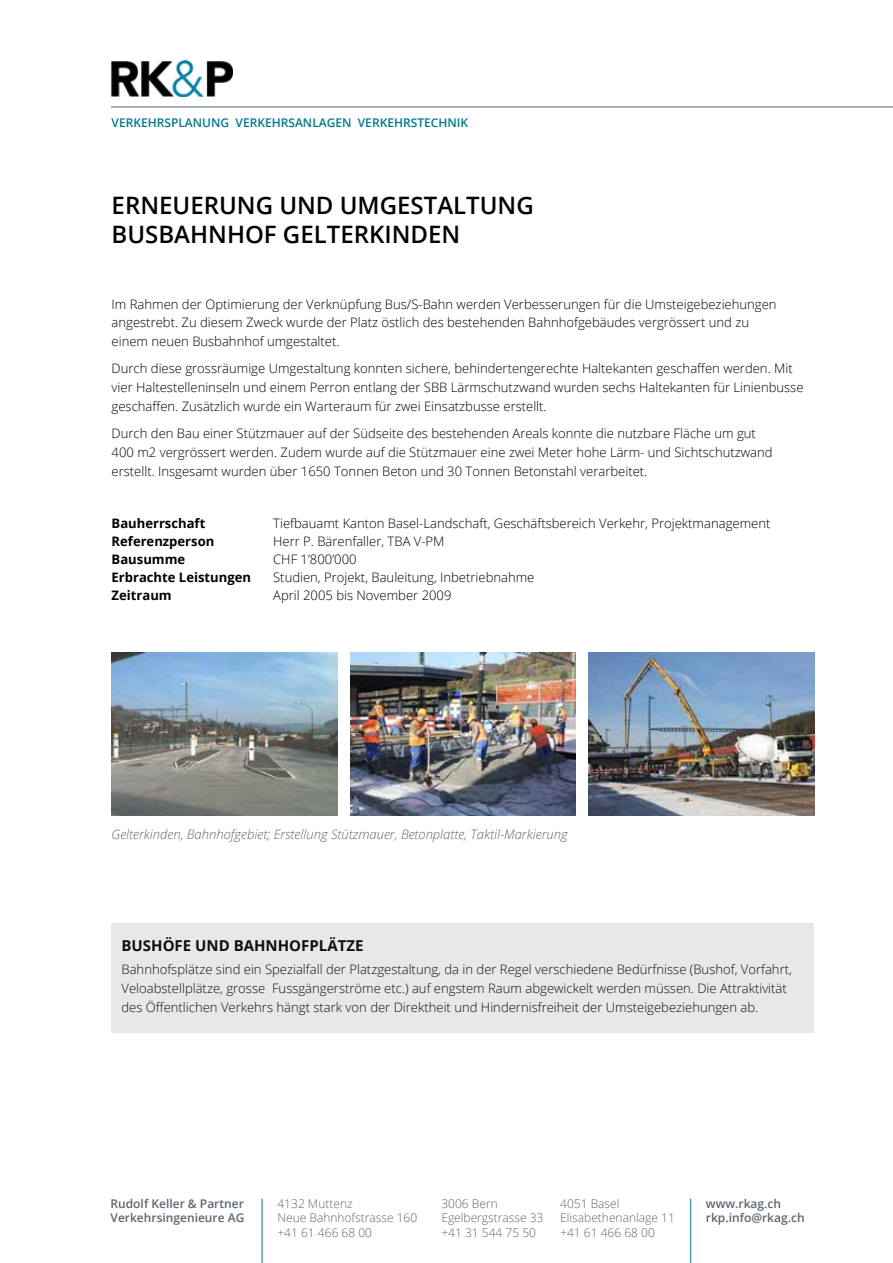
<style>
.page{position:relative;width:893px;height:1263px;background:#fff}
.page>*{position:absolute;margin:0;border:0;box-sizing:border-box;transform-origin:0 0}
.t1{font:600 24px/28.8px "Open Sans";color:#000}
.t2{font:700 15px "Open Sans";color:#000}
.t3{font:300 13.05px/18.8px "Open Sans";color:#000}
.t4{font:italic 300 13.05px "Open Sans";color:#5b6770}
.t5{font:700 13.05px "Open Sans";color:#000}
.t6{font:300 12px/14.4px "Open Sans";color:#5b6770}
.t7{font:600 12px/14.4px "Open Sans";color:#5b6770}
.t8{font:600 12px "Open Sans";color:#00788e}
</style>
<div class="page">
<img style="left:112px;top:652px;width:225px;height:164px">
<img style="left:350px;top:652px;width:226px;height:164px">
<img style="left:589px;top:652px;width:225px;height:164px">
<div style="left:111px;top:924px;width:703px;height:109px;background:#e6e8e9"></div>
<hr style="left:262px;top:1199px;width:1px;height:64px;background:#00788e">
<hr style="left:690px;top:1199px;width:1px;height:64px;background:#00788e">
<img style="left:111px;top:60px;width:122px;height:36px">
<hr style="left:111px;top:107px;width:782px;height:1px;background:#5b6770">
<p class="t8" style="left:112px;top:114px;width:358px">VERKEHRSPLANUNG VERKEHRSANLAGEN VERKEHRSTECHNIK</p>
<h1 class="t1" style="left:112px;top:190px;width:424px">ERNEUERUNG UND UMGESTALTUNG<br>BUSBAHNHOF GELTERKINDEN</h1>
<p class="t3" style="left:112px;top:294px;width:666px">Im Rahmen der Optimierung der Verknüpfung Bus/S-Bahn werden Verbesserungen für die Umsteigebeziehungen angestrebt. Zu diesem Zweck wurde der Platz östlich des bestehenden Bahnhofgebäudes vergrössert und zu einem neuen Busbahnhof umgestaltet.</p>
<p class="t3" style="left:112px;top:359px;width:693px">Durch diese grossräumige Umgestaltung konnten sichere, behindertengerechte Haltekanten geschaffen werden. Mit vier Haltestelleninseln und einem Perron entlang der SBB Lärmschutzwand wurden sechs Haltekanten für Linienbusse geschaffen. Zusätzlich wurde ein Warteraum für zwei Einsatzbusse erstellt.</p>
<p class="t3" style="left:112px;top:424px;width:662px">Durch den Bau einer Stützmauer auf der Südseite des bestehenden Areals konnte die nutzbare Fläche um gut<br>400 m2 vergrössert werden. Zudem wurde auf die Stützmauer eine zwei Meter hohe Lärm- und Sichtschutzwand erstellt. Insgesamt wurden über 1650 Tonnen Beton und 30 Tonnen Betonstahl verarbeitet.</p>
<p class="t5" style="left:112px;top:514px;width:95px">Bauherrschaft</p>
<p class="t3" style="left:273px;top:513px;width:499px">Tiefbauamt Kanton Basel-Landschaft, Geschäftsbereich Verkehr, Projektmanagement</p>
<p class="t5" style="left:112px;top:532px;width:104px">Referenzperson</p>
<p class="t3" style="left:273px;top:531px;width:173px">Herr P. Bärenfaller, TBA V-PM</p>
<p class="t5" style="left:112px;top:550px;width:75px">Bausumme</p>
<p class="t3" style="left:273px;top:549px;width:85px">CHF 1’800’000</p>
<p class="t5" style="left:112px;top:568px;width:141px">Erbrachte Leistungen</p>
<p class="t3" style="left:273px;top:567px;width:263px">Studien, Projekt, Bauleitung, Inbetriebnahme</p>
<p class="t5" style="left:112px;top:586px;width:62px">Zeitraum</p>
<p class="t3" style="left:273px;top:585px;width:180px">April 2005 bis November 2009</p>
<p class="t4" style="left:112px;top:825px;width:457px">Gelterkinden, Bahnhofgebiet; Erstellung Stützmauer, Betonplatte, Taktil-Markierung</p>
<p class="t2" style="left:122px;top:935px;width:243px">BUSHÖFE UND BAHNHOFPLÄTZE</p>
<p class="t3" style="left:122px;top:960px;width:672px">Bahnhofsplätze sind ein Spezialfall der Platzgestaltung, da in der Regel verschiedene Bedürfnisse (Bushof, Vorfahrt,<br>Veloabstellplätze, grosse Fussgängerströme etc.) auf engstem Raum abgewickelt werden müssen. Die Attraktivität des Öffentlichen Verkehrs hängt stark von der Direktheit und Hindernisfreiheit der Umsteigebeziehungen ab.</p>
<p class="t7" style="left:111px;top:1196px;width:135px">Rudolf Keller &amp; Partner<br>Verkehrsingenieure AG</p>
<p class="t7" style="left:706px;top:1196px;width:100px">www.rkag.ch rkp.info@rkag.ch</p>
<p class="t6" style="left:277px;top:1196px;width:141px">4132 Muttenz<br>Neue Bahnhofstrasse 160 +41 61 466 68 00</p>
<p class="t6" style="left:441px;top:1196px;width:104px">3006 Bern<br>Egelbergstrasse 33 +41 31 544 75 50</p>
<p class="t6" style="left:560px;top:1196px;width:116px">4051 Basel<br>Elisabethenanlage 11 +41 61 466 68 00</p>
</div>
